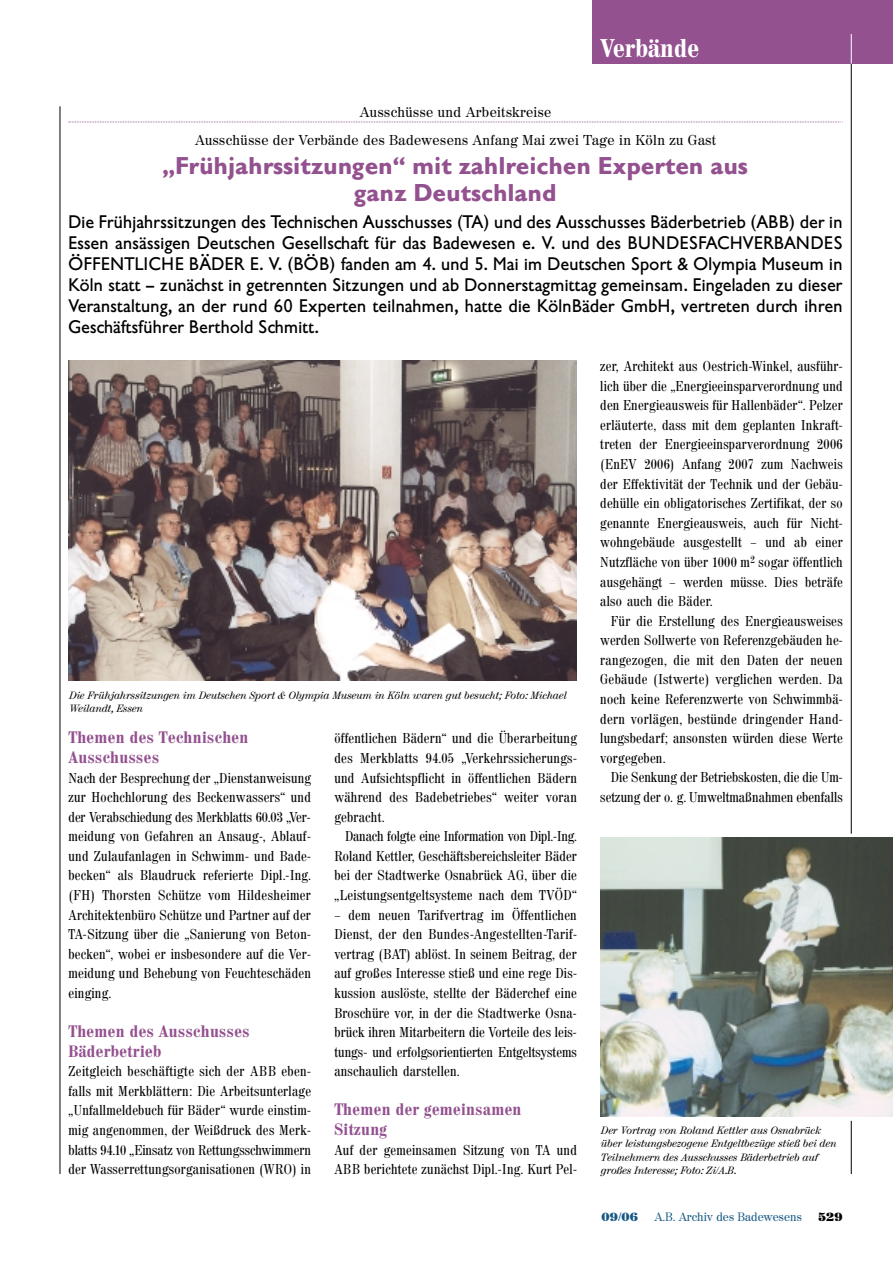
<style>
.page{position:relative;width:893px;height:1262px;background:#fff}
.page>*{position:absolute;margin:0;border:0;box-sizing:border-box;transform-origin:0 0}
.t1{font:500 25.5px "Madison Condensed BQ";color:#fff}
.t2{font:700 24px/27px "Gill Sans BQ";color:#93518f;text-align:center}
.t3{font:18px/21px "Gill Sans BQ";color:#000;text-align:justify}
.t4{font:500 16.5px/19.6px "Madison Condensed BQ";letter-spacing:.02em;color:#93518f}
.t5{font:300 14.25px/19.6px "Madison Condensed BQ";letter-spacing:.02em;color:#000;text-align:justify}
.t6{font:14.25px/27.2px "Madison BQ";letter-spacing:.02em;color:#000;text-align:center}
.t7{font:12px "Madison BQ";color:#145783}
.t8{font:700 12px "Madison BQ";color:#145783}
.t9{font:700 12px "Madison BQ";color:#000}
.t10{font:italic 10.5px/13.5px "Madison BQ";color:#000}
</style>
<div class="page">
<div style="left:591px;top:0;width:301px;height:64px;background:#93518f"></div>
<hr style="left:60px;top:106px;width:1px;height:1068px;background:#000">
<hr style="left:850px;top:34px;width:1px;height:30px;background:#fff">
<hr style="left:850px;top:64px;width:1px;height:769px;background:#000">
<svg style="left:68px;top:122px;width:775px;height:1px"></svg>
<img style="left:68px;top:361px;width:509px;height:319px">
<img style="left:600px;top:838px;width:292px;height:278px">
<hr style="left:850px;top:1120px;width:1px;height:54px;background:#000">
<h1 class="t1" style="left:600px;top:39px;width:100px">Verbände</h1>
<p class="t6" style="left:195px;top:100px;width:522px">Ausschüsse und Arbeitskreise<br>Ausschüsse der Verbände des Badewesens Anfang Mai zwei Tage in Köln zu Gast</p>
<h2 class="t2" style="left:163px;top:154px;width:587px">„Frühjahrssitzungen“ mit zahlreichen Experten aus ganz Deutschland</h2>
<p class="t3" style="left:68px;top:213px;width:775px">Die Frühjahrssitzungen des Technischen Ausschusses (TA) und des Ausschusses Bäderbetrieb (ABB) der in Essen ansässigen Deutschen Gesellschaft für das Badewesen e. V. und des BUNDESFACHVERBANDES ÖFFENTLICHE BÄDER E. V. (BÖB) fanden am 4. und 5. Mai im Deutschen Sport &amp; Olympia Museum in Köln statt – zunächst in getrennten Sitzungen und ab Donnerstagmittag gemeinsam. Eingeladen zu dieser Veranstaltung, an der rund 60 Experten teilnahmen, hatte die KölnBäder GmbH, vertreten durch ihren Geschäftsführer Berthold Schmitt.</p>
<p class="t10" style="left:68px;top:689px;width:499px">Die Frühjahrssitzungen im Deutschen Sport &amp; Olympia Museum in Köln waren gut besucht; Foto: Michael<br>Weilandt, Essen</p>
<p class="t4" style="left:68px;top:729px;width:181px">Themen des Technischen<br>Ausschusses</p>
<p class="t5" style="left:68px;top:769px;width:244px">Nach der Besprechung der „Dienstanweisung zur Hochchlorung des Beckenwassers“ und der Verabschiedung des Merkblatts 60.03 „Ver&shy;meidung von Gefahren an Ansaug-, Ablauf&shy;und Zulaufanlagen in Schwimm- und Bade&shy;becken“ als Blaudruck referierte Dipl.-Ing. (FH) Thorsten Schütze vom Hildesheimer Architektenbüro Schütze und Partner auf der TA-Sitzung über die „Sanierung von Beton&shy;becken“, wobei er insbesondere auf die Ver&shy;meidung und Behebung von Feuchteschäden einging.</p>
<p class="t4" style="left:68px;top:1023px;width:182px">Themen des Ausschusses<br>Bäderbetrieb</p>
<p class="t5" style="left:68px;top:1063px;width:244px">Zeitgleich beschäftigte sich der ABB eben&shy;falls mit Merkblättern: Die Arbeitsunterlage „Unfallmeldebuch für Bäder“ wurde einstim&shy;mig angenommen, der Weißdruck des Merk&shy;blatts 94.10 „Einsatz von Rettungsschwimmern der Wasserrettungsorganisationen (WRO) in</p>
<p class="t5" style="left:334px;top:730px;width:244px">öffentlichen Bädern“ und die Überarbeitung des Merkblatts 94.05 „Verkehrssicherungs&shy;und Aufsichtspflicht in öffentlichen Bädern während des Badebetriebes“ weiter voran gebracht.</p>
<p class="t5" style="left:334px;top:828px;width:244px;text-indent:11px">Danach folgte eine Information von Dipl.-Ing.<br>Roland Kettler, Geschäftsbereichsleiter Bäder bei der Stadtwerke Osnabrück AG, über die „Leistungsentgeltsysteme nach dem TVÖD“</p>
<p class="t5" style="left:334px;top:906px;width:244px">– dem neuen Tarifvertrag im Öffentlichen Dienst, der den Bundes-Angestellten-Tarif&shy;vertrag (BAT) ablöst. In seinem Beitrag, der auf großes Interesse stieß und eine rege Dis&shy;kussion auslöste, stellte der Bäderchef eine Broschüre vor, in der die Stadtwerke Osna&shy;brück ihren Mitarbeitern die Vorteile des leis&shy;tungs- und erfolgsorientierten Entgeltsystems anschaulich darstellen.</p>
<p class="t4" style="left:334px;top:1101px;width:189px">Themen der gemeinsamen<br>Sitzung</p>
<p class="t5" style="left:334px;top:1141px;width:244px">Auf der gemeinsamen Sitzung von TA und<br>ABB berichtete zunächst Dipl.-Ing. Kurt Pel-</p>
<p class="t5" style="left:600px;top:358px;width:244px">zer, Architekt aus Oestrich-Winkel, ausführ&shy;lich über die „Energieeinsparverordnung und den Energieausweis für Hallenbäder“. Pelzer erläuterte, dass mit dem geplanten Inkraft&shy;treten der Energieeinsparverordnung 2006 (EnEV 2006) Anfang 2007 zum Nachweis der Effektivität der Technik und der Gebäu&shy;dehülle ein obligatorisches Zertifikat, der so genannte Energieausweis, auch für Nicht&shy;wohngebäude ausgestellt – und ab einer Nutzfläche von über 1000 m<sup>2</sup> sogar öffentlich ausgehängt – werden müsse. Dies beträfe also auch die Bäder.</p>
<p class="t5" style="left:600px;top:612px;width:244px;text-indent:11px">Für die Erstellung des Energieausweises werden Sollwerte von Referenzgebäuden he&shy;rangezogen, die mit den Daten der neuen Gebäude (Istwerte) verglichen werden. Da noch keine Referenzwerte von Schwimmbä&shy;dern vorlägen, bestünde dringender Hand&shy;lungsbedarf; ansonsten würden diese Werte vorgegeben.</p>
<p class="t5" style="left:600px;top:769px;width:244px;text-align:right">Die Senkung der Betriebskosten, die die Um&shy;setzung der o. g. Umweltmaßnahmen ebenfalls</p>
<p class="t10" style="left:600px;top:1124px;width:237px">Der Vortrag von Roland Kettler aus Osnabrück über leistungsbezogene Entgeltbezüge stieß bei den Teilnehmern des Ausschusses Bäderbetrieb auf großes Interesse; Foto: Zi/A.B.</p>
<p class="t8" style="left:601px;top:1212px;width:38px">09/06</p>
<p class="t7" style="left:654px;top:1212px;width:149px">A.B. Archiv des Badewesens</p>
<p class="t9" style="left:818px;top:1212px;width:26px">529</p>
</div>
